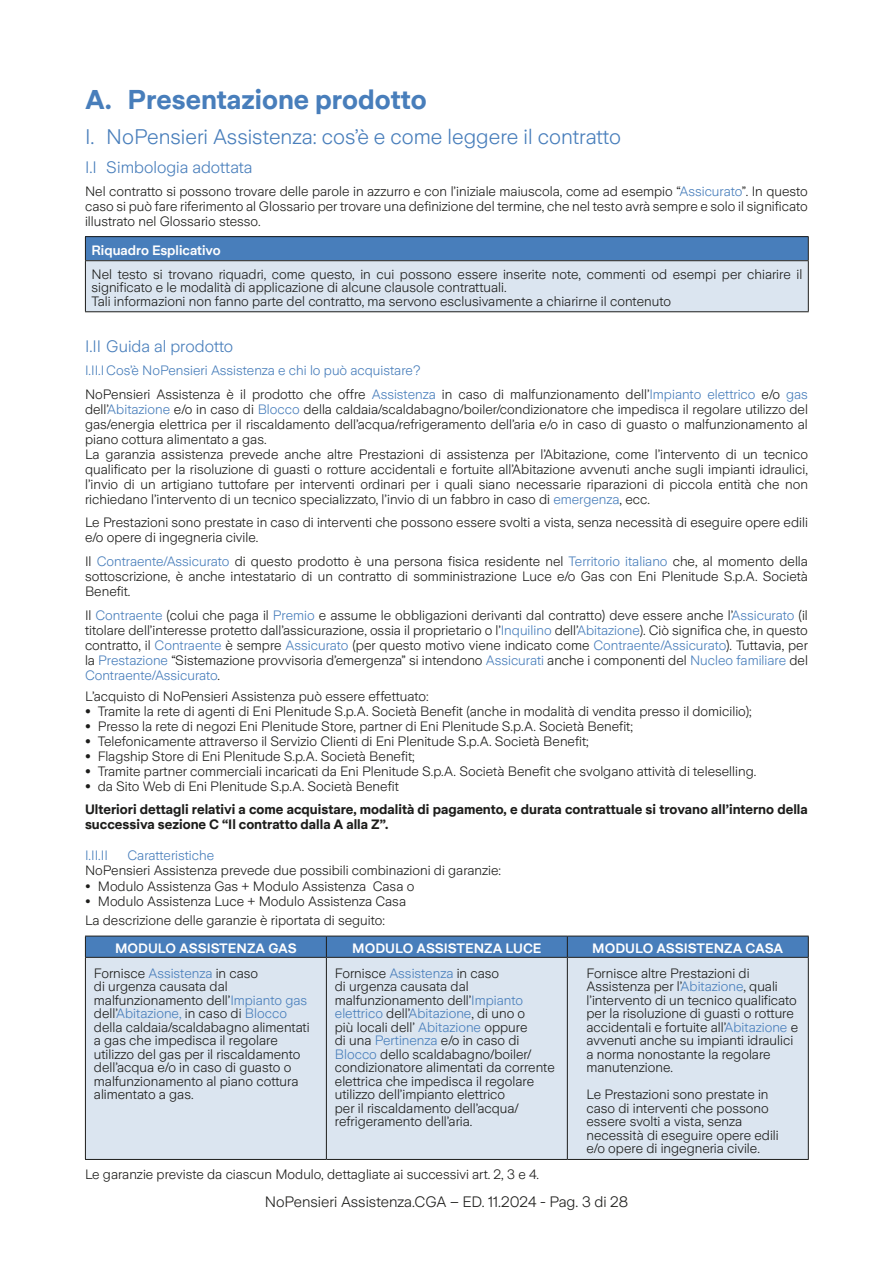
<style>
.page{position:relative;width:893px;height:1263px;background:#fff}
.page>*{position:absolute;margin:0;border:0;box-sizing:border-box;transform-origin:0 0}
.t1{font:700 27px "Zurich Sans";color:#487ebb}
.t2{font:300 21px "Zurich Sans";color:#487ebb}
.t3{font:300 16.5px "Zurich Sans";color:#487ebb}
.t4{font:300 15px "Zurich Sans";color:#1d1d1b}
.t5{font:300 13.5px/13.5px "Zurich Sans";color:#1d1d1b}
.t6{font:700 13.5px/22.8px "Zurich Sans";color:#1d1d1b}
.t7{font:300 13.5px/23.5px "Zurich Sans";color:#487ebb}
.t8{font:600 13.5px "Zurich Sans";color:#fff}
.s1{color:#487ebb}
.s2{color:#1d1d1b}
.s3{font-weight:700}
.s4{font-weight:300}
.s5{font-weight:600}
</style>
<div class="page">
<div style="left:85px;top:237px;width:723px;height:24px;background:#487ebb"></div>
<div style="left:85px;top:261px;width:723px;height:51px;background:#dbe5f0"></div>
<hr style="left:85px;top:236px;width:724px;height:1px;background:#1d1d1b">
<svg style="left:85px;top:237px;width:1px;height:23px"></svg>
<svg style="left:808px;top:237px;width:1px;height:23px"></svg>
<hr style="left:85px;top:260px;width:724px;height:1px;background:#1d1d1b">
<hr style="left:85px;top:261px;width:1px;height:50px;background:#1d1d1b">
<hr style="left:808px;top:261px;width:1px;height:50px;background:#1d1d1b">
<hr style="left:85px;top:311px;width:724px;height:1px;background:#1d1d1b">
<div style="left:86px;top:958px;width:722px;height:201px;background:#dbe5f0"></div>
<svg style="left:85px;top:936px;width:724px;height:21px;background:#467ab4"></svg>
<hr style="left:85px;top:957px;width:241px;height:1px;background:#1d1d1b">
<hr style="left:85px;top:958px;width:1px;height:201px;background:#1d1d1b">
<hr style="left:326px;top:957px;width:241px;height:1px;background:#1d1d1b">
<hr style="left:326px;top:958px;width:1px;height:201px;background:#1d1d1b">
<hr style="left:567px;top:957px;width:242px;height:1px;background:#1d1d1b">
<hr style="left:567px;top:958px;width:1px;height:201px;background:#1d1d1b">
<hr style="left:808px;top:958px;width:1px;height:201px;background:#1d1d1b">
<hr style="left:85px;top:1159px;width:241px;height:1px;background:#1d1d1b">
<hr style="left:326px;top:1159px;width:241px;height:1px;background:#1d1d1b">
<hr style="left:567px;top:1159px;width:242px;height:1px;background:#1d1d1b">
<h1 class="t1" style="left:85px;top:85px;width:343px">A. Presentazione prodotto</h1>
<h2 class="t2" style="left:85px;top:125px;width:538px">I. NoPensieri Assistenza: cos’è e come leggere il contratto</h2>
<p class="t3" style="left:85px;top:158px;width:169px">I.I Simbologia adottata</p>
<p class="t5" style="left:85px;top:184px;width:724px;line-height:15px;text-align:justify">Nel contratto si possono trovare delle parole in azzurro e con l’iniziale maiuscola, come ad esempio “<span class="s1">Assicurato</span>”. In questo caso si può fare riferimento al Glossario per trovare una definizione del termine, che nel testo avrà sempre e solo il significato illustrato nel Glossario stesso.</p>
<p class="t8" style="left:91px;top:243px;width:131px">Riquadro Esplicativo</p>
<p class="t5" style="left:91px;top:268px;width:712px">Nel testo si trovano riquadri, come questo, in cui possono essere inserite note, commenti od esempi per chiarire il significato e le modalità di applicazione di alcune clausole contrattuali.<br>Tali informazioni non fanno parte del contratto, ma servono esclusivamente a chiarirne il contenuto</p>
<p class="t3" style="left:85px;top:337px;width:150px">I.II Guida al prodotto</p>
<p class="t7" style="left:85px;top:359px;width:724px">I.II.ICos’è NoPensieri Assistenza e chi lo può acquistare?<br><span class="s2">NoPensieri Assistenza è il prodotto che offre</span> Assistenza <span class="s2">in caso di malfunzionamento dell’</span>Impianto elettrico <span class="s2">e/o</span> gas</p>
<p class="t5" style="left:85px;top:402px;width:724px;line-height:15px">dell’<span class="s1">Abitazione</span> e/o in caso di <span class="s1">Blocco</span> della caldaia/scaldabagno/boiler/condizionatore che impedisca il regolare utilizzo del gas/energia elettrica per il riscaldamento dell’acqua/refrigeramento dell’aria e/o in caso di guasto o malfunzionamento al piano cottura alimentato a gas.<br>La garanzia assistenza prevede anche altre Prestazioni di assistenza per l’Abitazione, come l’intervento di un tecnico qualificato per la risoluzione di guasti o rotture accidentali e fortuite all’Abitazione avvenuti anche sugli impianti idraulici, l’invio di un artigiano tuttofare per interventi ordinari per i quali siano necessarie riparazioni di piccola entità che non richiedano l’intervento di un tecnico specializzato, l’invio di un fabbro in caso di <span class="s1">emergenza</span>, ecc.</p>
<p class="t5" style="left:85px;top:515px;width:724px;line-height:15px">Le Prestazioni sono prestate in caso di interventi che possono essere svolti a vista, senza necessità di eseguire opere edili e/o opere di ingegneria civile.</p>
<p class="t5" style="left:85px;top:554px;width:724px;line-height:15px;text-align:justify">Il <span class="s1">Contraente/Assicurato</span> di questo prodotto è una persona fisica residente nel <span class="s1">Territorio italiano</span> che, al momento della sottoscrizione, è anche intestatario di un contratto di somministrazione Luce e/o Gas con Eni Plenitude S.p.A. Società Benefit.</p>
<p class="t5" style="left:85px;top:608px;width:724px;line-height:15px;text-align:justify">Il <span class="s1">Contraente</span> (colui che paga il <span class="s1">Premio</span> e assume le obbligazioni derivanti dal contratto) deve essere anche l’<span class="s1">Assicurato</span> (il titolare dell’interesse protetto dall’assicurazione, ossia il proprietario o l’<span class="s1">Inquilino</span> dell’<span class="s1">Abitazione</span>). Ciò significa che, in questo contratto, il <span class="s1">Contraente</span> è sempre <span class="s1">Assicurato</span> (per questo motivo viene indicato come <span class="s1">Contraente/Assicurato</span>). Tuttavia, per la <span class="s1">Prestazione</span> “Sistemazione provvisoria d’emergenza” si intendono <span class="s1">Assicurati</span> anche i componenti del <span class="s1">Nucleo familiare</span> del <span class="s1">Contraente/Assicurato</span>.</p>
<p class="t5" style="left:85px;top:690px;width:345px">L’acquisto di NoPensieri Assistenza può essere effettuato:</p>
<p class="t5" style="left:85px;top:705px;width:668px"><span class="s3">•</span> Tramite la rete di agenti di Eni Plenitude S.p.A. Società Benefit (anche in modalità di vendita presso il domicilio);</p>
<p class="t5" style="left:85px;top:720px;width:549px"><span class="s3">•</span> Presso la rete di negozi Eni Plenitude Store, partner di Eni Plenitude S.p.A. Società Benefit;</p>
<p class="t5" style="left:85px;top:735px;width:505px"><span class="s3">•</span> Telefonicamente attraverso il Servizio Clienti di Eni Plenitude S.p.A. Società Benefit;</p>
<p class="t5" style="left:85px;top:750px;width:331px"><span class="s3">•</span> Flagship Store di Eni Plenitude S.p.A. Società Benefit;</p>
<p class="t5" style="left:85px;top:765px;width:673px"><span class="s3">•</span> Tramite partner commerciali incaricati da Eni Plenitude S.p.A. Società Benefit che svolgano attività di teleselling.</p>
<p class="t6" style="left:85px;top:776px;width:724px">• <span class="s4">da Sito Web di Eni Plenitude S.p.A. Società Benefit<br></span>Ulteriori dettagli relativi a come acquistare, modalità di pagamento, e durata contrattuale si trovano all’interno della</p>
<p class="t6" style="left:85px;top:813px;width:305px">successiva sezione C “Il contratto dalla A alla Z”.</p>
<p class="t7" style="left:85px;top:843px;width:24px">I.II.II</p>
<p class="t7" style="left:128px;top:843px;width:88px">Caratteristiche</p>
<p class="t5" style="left:85px;top:864px;width:418px">NoPensieri Assistenza prevede due possibili combinazioni di garanzie:</p>
<p class="t5" style="left:85px;top:879px;width:331px"><span class="s5">•</span> Modulo Assistenza Gas + Modulo Assistenza Casa o</p>
<p class="t5" style="left:85px;top:892px;width:323px;line-height:19.2px"><span class="s5">•</span> Modulo Assistenza Luce + Modulo Assistenza Casa<br>La descrizione delle garanzie è riportata di seguito:</p>
<p class="t8" style="left:115px;top:941px;width:183px">MODULO ASSISTENZA GAS</p>
<p class="t8" style="left:352px;top:941px;width:191px">MODULO ASSISTENZA LUCE</p>
<p class="t8" style="left:592px;top:941px;width:193px">MODULO ASSISTENZA CASA</p>
<p class="t5" style="left:94px;top:967px;width:217px">Fornisce <span class="s1">Assistenza</span> in caso<br>di urgenza causata dal malfunzionamento dell’<span class="s1">Impianto gas </span>dell’<span class="s1">Abitazione,</span> in caso di <span class="s1">Blocco </span>della caldaia/scaldabagno alimentati a gas che impedisca il regolare utilizzo del gas per il riscaldamento dell’acqua e/o in caso di guasto o malfunzionamento al piano cottura alimentato a gas.</p>
<p class="t5" style="left:335px;top:967px;width:221px">Fornisce <span class="s1">Assistenza</span> in caso<br>di urgenza causata dal malfunzionamento dell’<span class="s1">Impianto elettrico</span> dell’<span class="s1">Abitazione</span>, di uno o<br>più locali dell’ <span class="s1">Abitazione</span> oppure<br>di una <span class="s1">Pertinenza</span> e/o in caso di <span class="s1">Blocco</span> dello scaldabagno/boiler/ condizionatore alimentati da corrente elettrica che impedisca il regolare utilizzo dell’impianto elettrico<br>per il riscaldamento dell’acqua/ refrigeramento dell’aria.</p>
<p class="t5" style="left:586px;top:967px;width:213px">Fornisce altre Prestazioni di Assistenza per l’<span class="s1">Abitazione</span>, quali l’intervento di un tecnico qualificato per la risoluzione di guasti o rotture accidentali e fortuite all’<span class="s1">Abitazione</span> e avvenuti anche su impianti idraulici a norma nonostante la regolare manutenzione.</p>
<p class="t5" style="left:586px;top:1088px;width:194px">Le Prestazioni sono prestate in caso di interventi che possono essere svolti a vista, senza necessità di eseguire opere edili e/o opere di ingegneria civile.</p>
<p class="t5" style="left:85px;top:1167px;width:455px">Le garanzie previste da ciascun Modulo, dettagliate ai successivi art. 2, 3 e 4.</p>
<p class="t4" style="left:265px;top:1193px;width:365px">NoPensieri Assistenza.CGA – ED. 11.2024 - Pag. 3 di 28</p>
</div>
